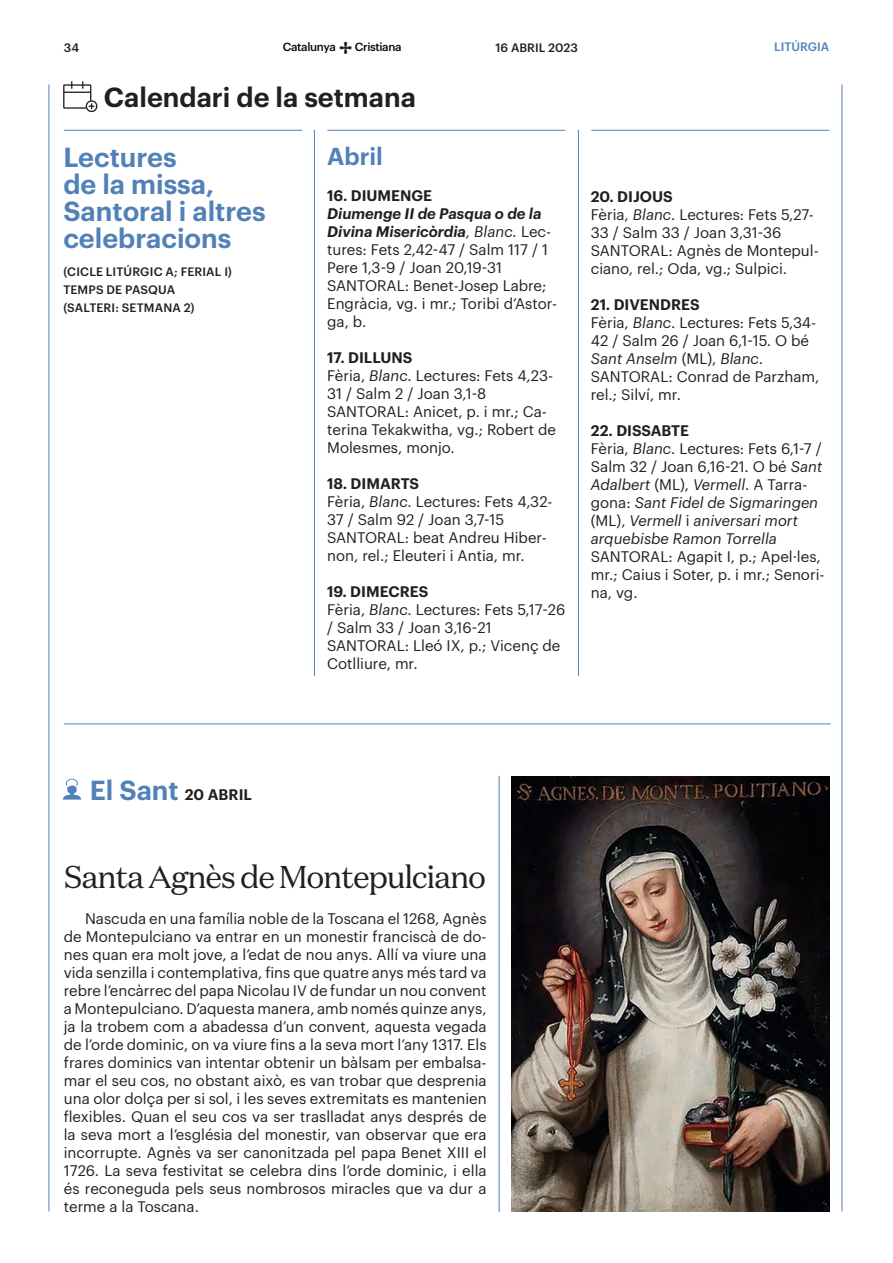
<style>
.page{position:relative;width:893px;height:1263px;background:#fff}
.page>*{position:absolute;margin:0;border:0;box-sizing:border-box;transform-origin:0 0}
.t1{font:31.5px "Domaine Text";letter-spacing:-.04em;color:#231f20}
.t2{font:600 27px/27px "Graphik";color:#5181b8}
.t3{font:600 27px "Graphik";color:#231f20}
.t4{font:600 24px "Graphik";color:#5181b8}
.t5{font:15px/18px "Graphik";color:#231f20}
.t6{font:italic 15px/18px "Graphik";color:#231f20}
.t7{font:600 15px "Graphik";color:#231f20}
.t8{font:500 12px/18px "Graphik";letter-spacing:.005em;color:#231f20}
.t9{font:500 12px "Graphik";color:#5181b8}
.t10{font:500 11.55px "Graphik";letter-spacing:-.03em;color:#07090c}
.s1{font-weight:600;font-style:italic}
.s2{font-style:italic}
.s3{font-weight:600}
.s4{font-weight:600;font-style:normal}
.s5{font-style:normal}
.s6{font-size:27px;color:#5181b8}
</style>
<div class="page">
<hr style="left:49px;top:85px;width:1px;height:1126px;background:#5181b8">
<hr style="left:842px;top:85px;width:1px;height:1126px;background:#5181b8">
<svg style="left:339px;top:42px;width:13px;height:12px"></svg>
<hr style="left:578px;top:130px;width:1px;height:546px;background:#5181b8">
<hr style="left:314px;top:130px;width:1px;height:546px;background:#5181b8">
<hr style="left:64px;top:130px;width:238px;height:1px;background:#5181b8">
<hr style="left:327px;top:130px;width:239px;height:1px;background:#5181b8">
<hr style="left:591px;top:130px;width:238px;height:1px;background:#5181b8">
<hr style="left:64px;top:723px;width:767px;height:1px;background:#5181b8">
<svg style="left:63px;top:81px;width:35px;height:31px"></svg>
<hr style="left:499px;top:776px;width:1px;height:436px;background:#5181b8">
<img style="left:512px;top:777px;width:318px;height:435px">
<svg style="left:63px;top:779px;width:18px;height:21px"></svg>
<p class="t8" style="left:64px;top:37px;width:17px">34</p>
<p class="t10" style="left:283px;top:38px;width:54px">Catalunya</p>
<p class="t10" style="left:355px;top:38px;width:48px">Cristiana</p>
<p class="t8" style="left:495px;top:37px;width:84px">16 ABRIL 2023</p>
<h2 class="t3" style="left:104px;top:77px;width:314px">Calendari de la setmana</h2>
<p class="t9" style="left:774px;top:38px;width:57px">LITÚRGIA</p>
<h2 class="t2" style="left:63px;top:142px;width:204px">Lectures<br>de la missa,<br>Santoral i altres celebracions</h2>
<p class="t8" style="left:63px;top:262px;width:170px">(CICLE LITÚRGIC A; FERIAL I)<br>TEMPS DE PASQUA (SALTERI: SETMANA 2)</p>
<h3 class="t4" style="left:327px;top:138px;width:57px">Abril</h3>
<p class="t7" style="left:327px;top:184px;width:107px">16. DIUMENGE</p>
<p class="t5" style="left:327px;top:203px;width:232px"><span class="s1">Diumenge II de Pasqua o de la<br>Divina Misericòrdia</span><span class="s2">, Blanc.</span> Lec&shy;tures: Fets 2,42-47 / Salm 117 / 1<br>Pere 1,3-9 / Joan 20,19-31<br>SANTORAL: Benet-Josep Labre;<br>Engràcia, vg. i mr.; Toribi d’Astor&shy;ga, b.</p>
<p class="t5" style="left:327px;top:347px;width:230px"><span class="s3">17. DILLUNS<br></span>Fèria, <span class="s2">Blanc</span>. Lectures: Fets 4,23-<br>31 / Salm 2 / Joan 3,1-8<br>SANTORAL: Anicet, p. i mr.; Ca&shy;terina Tekakwitha, vg.; Robert de<br>Molesmes, monjo.</p>
<p class="t5" style="left:327px;top:473px;width:227px"><span class="s3">18. DIMARTS<br></span>Fèria, <span class="s2">Blanc</span>. Lectures: Fets 4,32-<br>37 / Salm 92 / Joan 3,7-15<br>SANTORAL: beat Andreu Hiber&shy;non, rel.; Eleuteri i Antia, mr.</p>
<p class="t5" style="left:327px;top:581px;width:240px"><span class="s3">19. DIMECRES<br></span>Fèria, <span class="s2">Blanc</span>. Lectures: Fets 5,17-26 / Salm 33 / Joan 3,16-21<br>SANTORAL: Lleó IX, p.; Vicenç de<br>Cotlliure, mr.</p>
<p class="t5" style="left:591px;top:187px;width:229px"><span class="s3">20. DIJOUS<br></span>Fèria, <span class="s2">Blanc</span>. Lectures: Fets 5,27-<br>33 / Salm 33 / Joan 3,31-36<br>SANTORAL: Agnès de Montepul&shy;ciano, rel.; Oda, vg.; Sulpici.</p>
<p class="t5" style="left:591px;top:295px;width:230px"><span class="s3">21. DIVENDRES<br></span>Fèria, <span class="s2">Blanc</span>. Lectures: Fets 5,34-<br>42 / Salm 26 / Joan 6,1-15. O bé<br><span class="s2">Sant Anselm</span> (ML), <span class="s2">Blanc</span>.<br>SANTORAL: Conrad de Parzham, rel.; Silví, mr.</p>
<p class="t6" style="left:591px;top:421px;width:233px"><span class="s4">22. DISSABTE<br></span><span class="s5">Fèria,</span> Blanc<span class="s5">. Lectures: Fets 6,1-7 /<br>Salm 32 / Joan 6,16-21. O bé</span> Sant<br>Adalbert <span class="s5">(ML),</span> Vermell<span class="s5">. A Tarra&shy;gona:</span> Sant Fidel de Sigmaringen <span class="s5">(ML),</span> Vermell <span class="s5">i</span> aniversari mort arquebisbe Ramon Torrella</p>
<p class="t5" style="left:591px;top:547px;width:235px">SANTORAL: Agapit I, p.; Apel·les, mr.; Caius i Soter, p. i mr.; Senori&shy;na, vg.</p>
<p class="t7" style="left:90px;top:783px;width:164px"><span class="s6">El Sant</span> 20 ABRIL</p>
<h1 class="t1" style="left:64px;top:857px;width:424px">Santa Agnès de Montepulciano</h1>
<p class="t5" style="left:64px;top:908px;width:424px;text-align:justify;text-indent:21px">Nascuda en una família noble de la Toscana el 1268, Agnès de Montepulciano va entrar en un monestir franciscà de do&shy;nes quan era molt jove, a l’edat de nou anys. Allí va viure una vida senzilla i contemplativa, fins que quatre anys més tard va rebre l’encàrrec del papa Nicolau IV de fundar un nou convent a Montepulciano. D’aquesta manera, amb només quinze anys, ja la trobem com a abadessa d’un convent, aquesta vegada de l’orde dominic, on va viure fins a la seva mort l’any 1317. Els frares dominics van intentar obtenir un bàlsam per embalsa&shy;mar el seu cos, no obstant això, es van trobar que desprenia una olor dolça per si sol, i les seves extremitats es mantenien flexibles. Quan el seu cos va ser traslladat anys després de la seva mort a l’església del monestir, van observar que era incorrupte. Agnès va ser canonitzada pel papa Benet XIII el 1726. La seva festivitat se celebra dins l’orde dominic, i ella és reconeguda pels seus nombrosos miracles que va dur a terme a la Toscana.</p>
</div>
